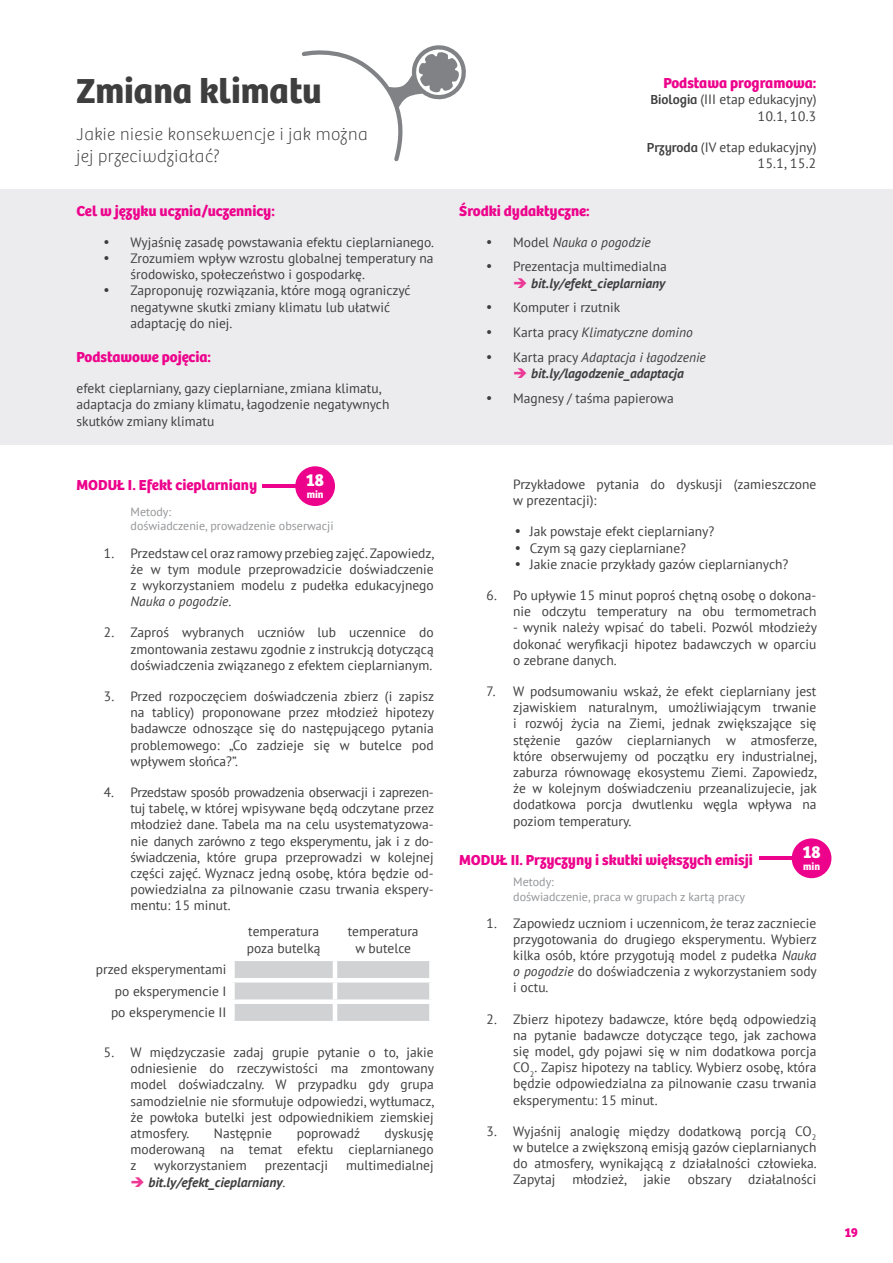
<style>
.page{position:relative;width:893px;height:1263px;background:#fff}
.page>*{position:absolute;margin:0;border:0;box-sizing:border-box;transform-origin:0 0}
.Podtytuł{font:700 36px "Bree";color:#3e3e3f}
.Normalny{font:100 18px/21.6px "Bree";letter-spacing:.025em;color:#3e3e3f}
.t1{font:700 18px "Bree";color:#fff}
.cel___pojecia___srod{font:700 15px "Bree";color:#ed028c}
.modul_nowy{font:700 15px "Bree";color:#ed028c}
.przebieg_scenariusza{font:13.5px/16.2px "PT Sans";color:#3e3e3f;text-align:justify}
.wypunktowanie_w_cel{font:13.5px/16.2px "PT Sans";color:#3e3e3f}
.Normalny-2{font:13.5px/16.2px "PT Sans";color:#3e3e3f;text-align:right}
.wypunktowanie_w_prze{font:13.5px "PT Sans";color:#3e3e3f}
.wypunktowanie{font:italic 13.5px "PT Sans";color:#3e3e3f}
.wypunktowanie-2{font:13.5px "PT Sans";color:#3e3e3f}
.wypunktowanie-3{font:italic 700 13.5px "PT Sans";color:#3e3e3f}
.przebieg_scenariusza-2{font:italic 700 13.5px "PT Sans";color:#3e3e3f}
.t2{font:700 13.5px "Bree";color:#ed028c}
.t3{font:12px/14.4px "PT Sans";color:#939598}
.t4{font:700 10.5px "Bree";color:#fff}
.s1{font-style:italic}
.s2{color:#ed3896}
.s3{font-weight:400;font-style:normal}
.s4{font-family:"Bree"}
.s5{font-style:normal}
</style>
<div class="page">
<div style="left:0;top:189px;width:893px;height:256px;background:#ececee"></div>
<div style="left:235px;top:961px;width:194px;height:60px;background:#d1d2d4"></div>
<hr style="left:333px;top:961px;width:4px;height:17px;background:#fff">
<hr style="left:230px;top:978px;width:105px;height:4px;background:#fff">
<hr style="left:335px;top:978px;width:99px;height:4px;background:#fff">
<hr style="left:333px;top:982px;width:4px;height:17px;background:#fff">
<div style="left:230px;top:999px;width:105px;height:5px;background:#fff"></div>
<div style="left:335px;top:999px;width:99px;height:5px;background:#fff"></div>
<hr style="left:333px;top:1004px;width:4px;height:17px;background:#fff">
<div style="left:295px;top:466px;width:40px;height:40px;background:#ed028c;border-radius:50%"></div>
<hr style="left:262px;top:485px;width:52px;height:3px;background:#ed028c">
<svg style="left:301px;top:45px;width:165px;height:117px"></svg>
<div style="left:792px;top:838px;width:39px;height:40px;background:#ed028c;border-radius:50%"></div>
<hr style="left:759px;top:857px;width:51px;height:3px;background:#ed028c">
<p class="Podtytuł" style="left:77px;top:70px;width:247px">Zmiana klimatu</p>
<p class="Normalny" style="left:77px;top:123px;width:293px">Jakie niesie konsekwencje i jak można jej przeciwdziałać?</p>
<p class="cel___pojecia___srod" style="left:77px;top:201px;width:200px">Cel w języku ucznia/uczennicy:</p>
<p class="wypunktowanie_w_cel" style="left:131px;top:234px;width:305px">Wyjaśnię zasadę powstawania efektu cieplarnianego.</p>
<p class="wypunktowanie_w_cel" style="left:131px;top:250px;width:304px">Zrozumiem wpływ wzrostu globalnej temperatury na środowisko, społeczeństwo i gospodarkę.</p>
<p class="wypunktowanie_w_cel" style="left:131px;top:282px;width:282px">Zaproponuję rozwiązania, które mogą ograniczyć negatywne skutki zmiany klimatu lub ułatwić adaptację do niej.</p>
<p class="cel___pojecia___srod" style="left:77px;top:348px;width:136px">Podstawowe pojęcia:</p>
<p class="Normalny-2" style="left:77px;top:380px;width:314px;text-align:left">efekt cieplarniany, gazy cieplarniane, zmiana klimatu, adaptacja do zmiany klimatu, łagodzenie negatywnych skutków zmiany klimatu</p>
<p class="modul_nowy" style="left:77px;top:476px;width:182px">MODUŁ I. Efekt cieplarniany</p>
<p class="t1" style="left:306px;top:469px;width:20px">18</p>
<p class="t4" style="left:307px;top:488px;width:18px">min</p>
<p class="t3" style="left:131px;top:504px;width:205px">Metody:<br>doświadczenie, prowadzenie obserwacji</p>
<p class="przebieg_scenariusza" style="left:131px;top:544px;width:305px;text-indent:-27px">1. Przedstaw cel oraz ramowy przebieg zajęć. Zapowiedz, że w tym module przeprowadzicie doświadczenie z wykorzystaniem modelu z pudełka edukacyjnego <span class="s1">Nauka o pogodzie</span>.</p>
<p class="przebieg_scenariusza" style="left:131px;top:624px;width:305px;text-indent:-27px">2. Zaproś wybranych uczniów lub uczennice do zmontowania zestawu zgodnie z instrukcją dotyczącą doświadczenia związanego z efektem cieplarnianym.</p>
<p class="przebieg_scenariusza" style="left:131px;top:688px;width:305px;text-indent:-27px">3. Przed rozpoczęciem doświadczenia zbierz (i zapisz na tablicy) proponowane przez młodzież hipotezy badawcze odnoszące się do następującego pytania problemowego: „Co zadzieje się w butelce pod wpływem słońca?”.</p>
<p class="przebieg_scenariusza" style="left:131px;top:784px;width:305px;text-indent:-27px">4. Przedstaw sposób prowadzenia obserwacji i zaprezen&shy;tuj tabelę, w której wpisywane będą odczytane przez młodzież dane. Tabela ma na celu usystematyzowa&shy;nie danych zarówno z tego eksperymentu, jak i z do&shy;świadczenia, które grupa przeprowadzi w kolejnej części zajęć. Wyznacz jedną osobę, która będzie od&shy;powiedzialna za pilnowanie czasu trwania ekspery&shy;mentu: 15 minut.</p>
<p class="przebieg_scenariusza" style="left:247px;top:923px;width:75px">temperatura poza butelką</p>
<p class="przebieg_scenariusza" style="left:348px;top:923px;width:72px;text-align:center">temperatura w butelce</p>
<p class="przebieg_scenariusza" style="left:96px;top:961px;width:132px">przed eksperymentami</p>
<p class="przebieg_scenariusza" style="left:115px;top:982px;width:113px">po eksperymencie I</p>
<p class="przebieg_scenariusza" style="left:111px;top:1004px;width:117px">po eksperymencie II</p>
<p class="przebieg_scenariusza" style="left:131px;top:1044px;width:305px;text-indent:-27px">5. W międzyczasie zadaj grupie pytanie o to, jakie odniesienie do rzeczywistości ma zmontowany model doświadczalny. W przypadku gdy grupa samodzielnie nie sformułuje odpowiedzi, wytłumacz, że powłoka butelki jest odpowiednikiem ziemskiej atmosfery.</p>
<p class="przebieg_scenariusza" style="left:214px;top:1125px;width:59px">Następnie</p>
<p class="przebieg_scenariusza" style="left:297px;top:1125px;width:65px">poprowadź</p>
<p class="przebieg_scenariusza" style="left:131px;top:1125px;width:305px;text-indent:254px">dyskusję moderowaną na temat efektu cieplarnianego z</p>
<p class="przebieg_scenariusza" style="left:154px;top:1157px;width:94px">wykorzystaniem</p>
<p class="przebieg_scenariusza" style="left:265px;top:1157px;width:65px">prezentacji</p>
<p class="przebieg_scenariusza" style="left:346px;top:1157px;width:89px">multimedialnej</p>
<p class="przebieg_scenariusza-2" style="left:131px;top:1173px;width:156px"><span class="s2">➔</span> bit.ly/efekt_cieplarniany<span class="s3">.</span></p>
<p class="cel___pojecia___srod" style="left:663px;top:74px;width:155px">Podstawa programowa:</p>
<p class="Normalny-2" style="left:650px;top:91px;width:167px"><span class="s4">Biologia</span> (III etap edukacyjny)<br>10.1, 10.3</p>
<p class="Normalny-2" style="left:647px;top:139px;width:171px"><span class="s4">Przyroda</span> (IV etap edukacyjny)<br>15.1, 15.2</p>
<p class="cel___pojecia___srod" style="left:459px;top:201px;width:132px">Środki dydaktyczne:</p>
<p class="wypunktowanie" style="left:513px;top:233px;width:139px"><span class="s5">Model</span> Nauka o pogodzie</p>
<p class="wypunktowanie-2" style="left:513px;top:258px;width:155px">Prezentacja multimedialna</p>
<p class="wypunktowanie-3" style="left:513px;top:274px;width:154px"><span class="s2">➔</span> bit.ly/efekt_cieplarniany</p>
<p class="wypunktowanie-2" style="left:513px;top:299px;width:109px">Komputer i rzutnik</p>
<p class="wypunktowanie" style="left:513px;top:324px;width:181px"><span class="s5">Karta pracy</span> Klimatyczne domino</p>
<p class="wypunktowanie" style="left:513px;top:348px;width:194px"><span class="s5">Karta pracy</span> Adaptacja i łagodzenie</p>
<p class="wypunktowanie-3" style="left:513px;top:364px;width:172px"><span class="s2">➔</span> bit.ly/lagodzenie_adaptacja</p>
<p class="wypunktowanie-2" style="left:513px;top:389px;width:162px">Magnesy / taśma papierowa</p>
<p class="przebieg_scenariusza" style="left:513px;top:476px;width:305px">Przykładowe pytania do dyskusji (zamieszczone w prezentacji):</p>
<p class="wypunktowanie_w_prze" style="left:530px;top:523px;width:186px">Jak powstaje efekt cieplarniany?</p>
<p class="wypunktowanie_w_prze" style="left:530px;top:539px;width:158px">Czym są gazy cieplarniane?</p>
<p class="wypunktowanie_w_prze" style="left:530px;top:555px;width:260px">Jakie znacie przykłady gazów cieplarnianych?</p>
<p class="przebieg_scenariusza" style="left:486px;top:587px;width:332px;text-align:right">6. Po upływie 15 minut poproś chętną osobę o dokona&shy;nie odczytu temperatury na obu termometrach</p>
<p class="przebieg_scenariusza" style="left:513px;top:619px;width:305px">- wynik należy wpisać do tabeli. Pozwól młodzieży dokonać weryfikacji hipotez badawczych w oparciu o zebrane danych.</p>
<p class="przebieg_scenariusza" style="left:513px;top:683px;width:305px;text-indent:-27px">7. W podsumowaniu wskaż, że efekt cieplarniany jest zjawiskiem naturalnym, umożliwiającym trwanie i rozwój życia na Ziemi, jednak zwiększające się stężenie gazów cieplarnianych w atmosferze, które obserwujemy od początku ery industrialnej, zaburza równowagę ekosystemu Ziemi. Zapowiedz, że w kolejnym doświadczeniu przeanalizujecie, jak dodatkowa porcja dwutlenku węgla wpływa na poziom temperatury.</p>
<p class="modul_nowy" style="left:459px;top:850px;width:295px">MODUŁ II. Przyczyny i skutki większych emisji</p>
<p class="t1" style="left:802px;top:841px;width:20px">18</p>
<p class="t4" style="left:803px;top:861px;width:18px">min</p>
<p class="t3" style="left:513px;top:874px;width:233px">Metody:<br>doświadczenie, praca w grupach z kartą pracy</p>
<p class="przebieg_scenariusza" style="left:513px;top:914px;width:305px;text-indent:-27px">1. Zapowiedz uczniom i uczennicom, że teraz zaczniecie przygotowania do drugiego eksperymentu. Wybierz kilka osób, które przygotują model z pudełka <span class="s1">Nauka o pogodzie</span> do doświadczenia z wykorzystaniem sody i octu.</p>
<p class="przebieg_scenariusza" style="left:513px;top:1010px;width:305px;text-indent:-27px">2. Zbierz hipotezy badawcze, które będą odpowiedzią na pytanie badawcze dotyczące tego, jak zachowa się model, gdy pojawi się w nim dodatkowa porcja CO<sub>2</sub>. Zapisz hipotezy na tablicy. Wybierz osobę, która będzie odpowiedzialna za pilnowanie czasu trwania eksperymentu: 15 minut.</p>
<p class="przebieg_scenariusza" style="left:513px;top:1122px;width:305px;text-indent:-27px">3. Wyjaśnij analogię między dodatkową porcją CO<sub>2 </sub>w butelce a zwiększoną emisją gazów cieplarnianych do atmosfery, wynikającą z działalności człowieka.<br>Zapytaj</p>
<p class="przebieg_scenariusza" style="left:572px;top:1171px;width:100px">młodzież, jakie</p>
<p class="przebieg_scenariusza" style="left:688px;top:1171px;width:130px">obszary działalności</p>
<p class="t2" style="left:844px;top:1224px;width:15px">19</p>
</div>
